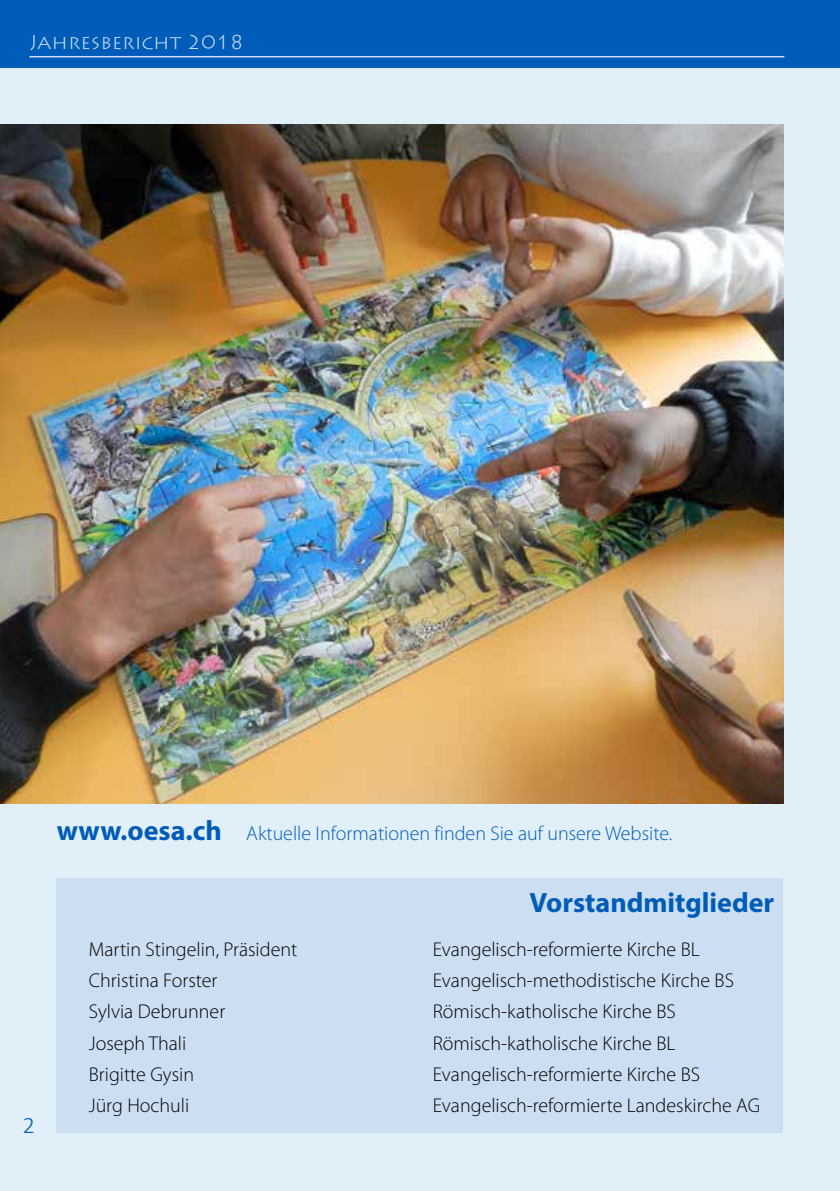
<style>
.page{position:relative;width:840px;height:1191px;background:#fff}
.page>*{position:absolute;margin:0;border:0;box-sizing:border-box;transform-origin:0 0}
.t1{font:700 28px "Myriad Pro";color:#005cb9}
.t2{font:300 24px "Calibri";color:#005cb9}
.t3{font:300 20px "Myriad Pro";color:#000}
.t4{font:300 20px "Myriad Pro";color:#005cb9}
.t5{font:300 20px "Lithos Pro";color:#ccdef1}
.s1{font-weight:700;font-size:28px}
</style>
<div class="page">
<div style="left:0;top:0;width:839px;height:1191px;background:linear-gradient(to right,#e1eff9,#e0eef8)"></div>
<div style="left:0;top:0;width:839px;height:68px;background:#005cb9"></div>
<hr style="left:29px;top:56px;width:754px;height:1px;background:#ccdef1">
<div style="left:57px;top:933px;width:725px;height:199px;background:#ccdef1"></div>
<img style="left:0;top:124px;width:782px;height:679px">
<div style="left:57px;top:878px;width:725px;height:55px;background:#ccdef1"></div>
<p class="t5" style="left:29px;top:30px;width:216px">JAHRESBERICHT 2018</p>
<p class="t4" style="left:57px;top:821px;width:616px"><span class="s1">www.oesa.ch</span> Aktuelle Informationen finden Sie auf unsere Website.</p>
<p class="t2" style="left:23px;top:1110px;width:14px">2</p>
<h1 class="t1" style="left:529px;top:884px;width:246px">Vorstandmitglieder</h1>
<p class="t3" style="left:89px;top:937px;width:210px">Martin Stingelin, Präsident</p>
<p class="t3" style="left:432px;top:937px;width:268px">Evangelisch-reformierte Kirche BL</p>
<p class="t3" style="left:89px;top:968px;width:130px">Christina Forster</p>
<p class="t3" style="left:432px;top:968px;width:303px">Evangelisch-methodistische Kirche BS</p>
<p class="t3" style="left:89px;top:999px;width:138px">Sylvia Debrunner</p>
<p class="t3" style="left:432px;top:999px;width:244px">Römisch-katholische Kirche BS</p>
<p class="t3" style="left:89px;top:1030px;width:99px">Joseph Thali</p>
<p class="t3" style="left:432px;top:1030px;width:244px">Römisch-katholische Kirche BL</p>
<p class="t3" style="left:89px;top:1062px;width:107px">Brigitte Gysin</p>
<p class="t3" style="left:432px;top:1062px;width:269px">Evangelisch-reformierte Kirche BS</p>
<p class="t3" style="left:89px;top:1093px;width:102px">Jürg Hochuli</p>
<p class="t3" style="left:432px;top:1093px;width:329px">Evangelisch-reformierte Landeskirche AG</p>
</div>
